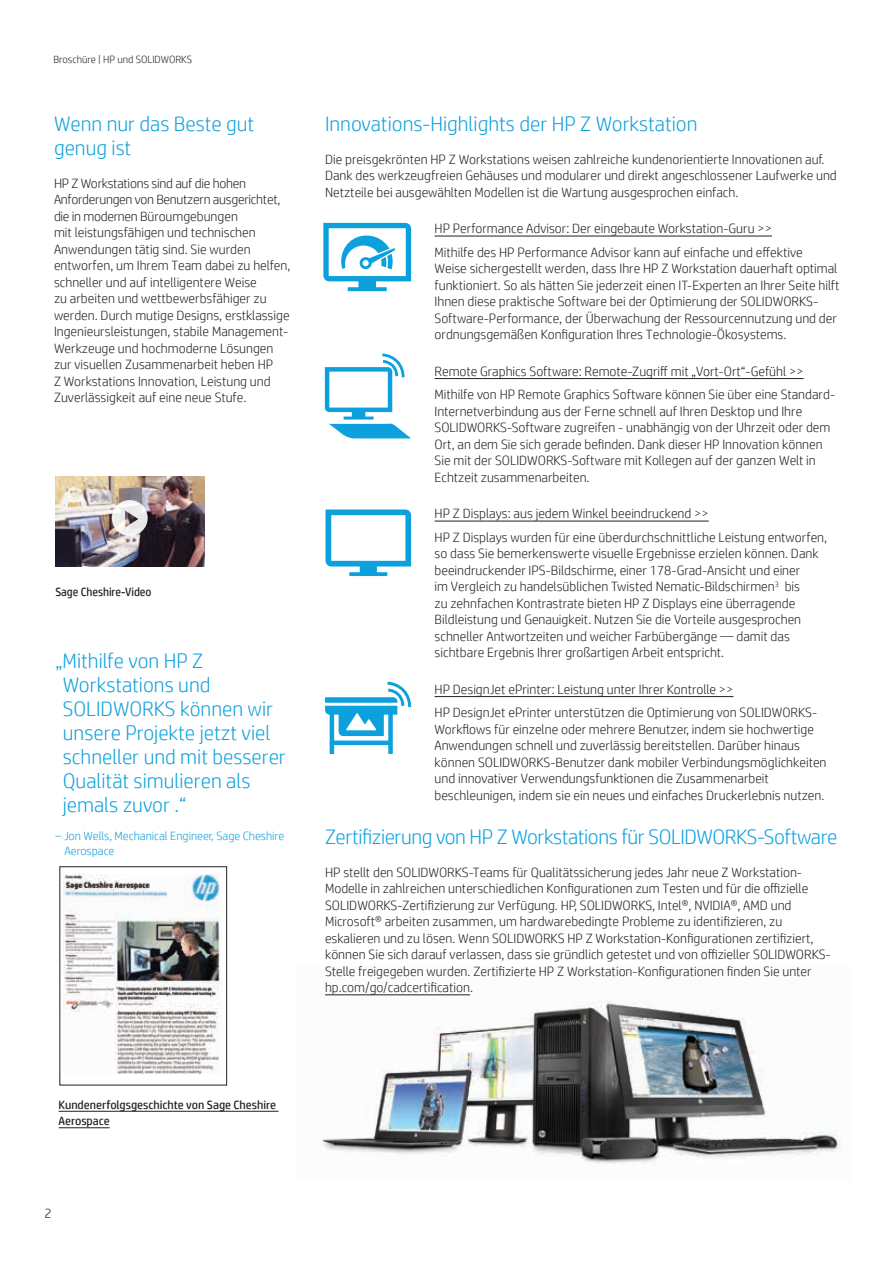
<style>
.page{position:relative;width:893px;height:1263px;background:#fff}
.page>*{position:absolute;margin:0;border:0;box-sizing:border-box;transform-origin:0 0}
.t1{font:300 21px/24px "HP Simplified";color:#0ca0dd}
.t2{font:300 21px "HP Simplified";letter-spacing:-.02em;color:#0ca0dd}
.t3{font:300 13.5px/16.5px "HP Simplified";color:#231f20}
.t4{font:300 12px/15px "HP Simplified";color:#0ca0dd}
.t5{font:12px/16.5px "HP Simplified";color:#231f20}
.t6{font:12px "HP Simplified";color:#231f20;scale:.95 1}
.t7{font:300 10.5px "HP Simplified";color:#231f20}
</style>
<div class="page">
<img style="left:322px;top:995px;width:519px;height:170px">
<hr style="left:435px;top:236px;width:337px;height:1px;background:#231f20">
<hr style="left:435px;top:378px;width:369px;height:1px;background:#231f20">
<hr style="left:435px;top:521px;width:274px;height:1px;background:#231f20">
<hr style="left:435px;top:696px;width:298px;height:1px;background:#231f20">
<hr style="left:325px;top:994px;width:145px;height:1px;background:#231f20">
<img style="left:56px;top:476px;width:148px;height:91px">
<svg style="left:112px;top:500px;width:36px;height:36px"></svg>
<img style="left:63px;top:874px;width:158px;height:199px">
<div style="left:60px;top:866px;width:167px;height:219px;border:1px solid #231f20"></div>
<svg style="left:326px;top:509px;width:85px;height:67px"></svg>
<svg style="left:325px;top:682px;width:86px;height:72px"></svg>
<svg style="left:325px;top:353px;width:86px;height:85px"></svg>
<svg style="left:323px;top:223px;width:88px;height:68px"></svg>
<hr style="left:59px;top:1111px;width:219px;height:1px;background:#231f20">
<hr style="left:59px;top:1127px;width:51px;height:1px;background:#231f20">
<p class="t7" style="left:53px;top:53px;width:140px">Broschüre | HP und SOLIDWORKS</p>
<h1 class="t1" style="left:54px;top:111px;width:202px">Wenn nur das Beste gut genug ist</h1>
<p class="t3" style="left:54px;top:174px;width:238px">HP Z Workstations sind auf die hohen Anforderungen von Benutzern ausgerichtet, die in modernen Büroumgebungen<br>mit leistungsfähigen und technischen Anwendungen tätig sind. Sie wurden entworfen, um Ihrem Team dabei zu helfen, schneller und auf intelligentere Weise<br>zu arbeiten und wettbewerbsfähiger zu werden. Durch mutige Designs, erstklassige Ingenieursleistungen, stabile Management-Werkzeuge und hochmoderne Lösungen zur visuellen Zusammenarbeit heben HP<br>Z Workstations Innovation, Leistung und Zuverlässigkeit auf eine neue Stufe.</p>
<p class="t6" style="left:55px;top:583px;width:103px">Sage Cheshire-Video</p>
<h1 class="t1" style="left:63px;top:648px;width:225px;text-indent:-7px">„Mithilfe von HP Z<br>Workstations und<br>SOLIDWORKS können wir unsere Projekte jetzt viel schneller und mit besserer<br>Qualität simulieren als jemals zuvor .“</h1>
<p class="t4" style="left:64px;top:828px;width:222px;text-indent:-9px">– Jon Wells, Mechanical Engineer, Sage Cheshire<br>Aerospace</p>
<h1 class="t1" style="left:325px;top:111px;width:374px">Innovations-Highlights der HP Z Workstation</h1>
<p class="t3" style="left:325px;top:150px;width:513px">Die preisgekrönten HP Z Workstations weisen zahlreiche kundenorientierte Innovationen auf.<br>Dank des werkzeugfreien Gehäuses und modularer und direkt angeschlossener Laufwerke und<br>Netzteile bei ausgewählten Modellen ist die Wartung ausgesprochen einfach.</p>
<p class="t3" style="left:435px;top:217px;width:370px;line-height:23.2px">HP Performance Advisor: Der eingebaute Workstation-Guru &gt;&gt;<br>Mithilfe des HP Performance Advisor kann auf einfache und effektive</p>
<p class="t3" style="left:435px;top:260px;width:407px">Weise sichergestellt werden, dass Ihre HP Z Workstation dauerhaft optimal funktioniert. So als hätten Sie jederzeit einen IT-Experten an Ihrer Seite hilft Ihnen diese praktische Software bei der Optimierung der SOLIDWORKS-Software-Performance, der Überwachung der Ressourcennutzung und der ordnungsgemäßen Konfiguration Ihres Technologie-Ökosystems.</p>
<p class="t3" style="left:435px;top:359px;width:402px;line-height:23.2px">Remote Graphics Software: Remote-Zugriff mit „Vort-Ort“-Gefühl &gt;&gt;<br>Mithilfe von HP Remote Graphics Software können Sie über eine Standard-</p>
<p class="t3" style="left:435px;top:402px;width:397px">Internetverbindung aus der Ferne schnell auf Ihren Desktop und Ihre SOLIDWORKS-Software zugreifen - unabhängig von der Uhrzeit oder dem Ort, an dem Sie sich gerade befinden. Dank dieser HP Innovation können Sie mit der SOLIDWORKS-Software mit Kollegen auf der ganzen Welt in Echtzeit zusammenarbeiten.</p>
<p class="t3" style="left:435px;top:502px;width:394px;line-height:23.2px">HP Z Displays: aus jedem Winkel beeindruckend &gt;&gt;<br>HP Z Displays wurden für eine überdurchschnittliche Leistung entworfen,</p>
<p class="t3" style="left:435px;top:545px;width:386px">so dass Sie bemerkenswerte visuelle Ergebnisse erzielen können. Dank beeindruckender IPS-Bildschirme, einer 178-Grad-Ansicht und einer<br>im Vergleich zu handelsüblichen Twisted Nematic-Bildschirmen<sup>3</sup> bis<br>zu zehnfachen Kontrastrate bieten HP Z Displays eine überragende Bildleistung und Genauigkeit. Nutzen Sie die Vorteile ausgesprochen schneller Antwortzeiten und weicher Farbübergänge — damit das sichtbare Ergebnis Ihrer großartigen Arbeit entspricht.</p>
<p class="t3" style="left:435px;top:677px;width:384px;line-height:23.2px">HP DesignJet ePrinter: Leistung unter Ihrer Kontrolle &gt;&gt;<br>HP DesignJet ePrinter unterstützen die Optimierung von SOLIDWORKS-</p>
<p class="t3" style="left:435px;top:720px;width:393px">Workflows für einzelne oder mehrere Benutzer, indem sie hochwertige Anwendungen schnell und zuverlässig bereitstellen. Darüber hinaus können SOLIDWORKS-Benutzer dank mobiler Verbindungsmöglichkeiten und innovativer Verwendungsfunktionen die Zusammenarbeit beschleunigen, indem sie ein neues und einfaches Druckerlebnis nutzen.</p>
<h1 class="t2" style="left:325px;top:825px;width:514px">Zertifizierung von HP Z Workstations für SOLIDWORKS-Software</h1>
<p class="t3" style="left:325px;top:863px;width:507px">HP stellt den SOLIDWORKS-Teams für Qualitätssicherung jedes Jahr neue Z Workstation-Modelle in zahlreichen unterschiedlichen Konfigurationen zum Testen und für die offizielle SOLIDWORKS-Zertifizierung zur Verfügung. HP, SOLIDWORKS, Intel®, NVIDIA®, AMD und Microsoft® arbeiten zusammen, um hardwarebedingte Probleme zu identifizieren, zu eskalieren und zu lösen. Wenn SOLIDWORKS HP Z Workstation-Konfigurationen zertifiziert, können Sie sich darauf verlassen, dass sie gründlich getestet und von offizieller SOLIDWORKS-Stelle freigegeben wurden. Zertifizierte HP Z Workstation-Konfigurationen finden Sie unter hp.com/go/cadcertification.</p>
<p class="t5" style="left:59px;top:1096px;width:219px">Kundenerfolgsgeschichte von Sage Cheshire<br>Aerospace</p>
<p class="t3" style="left:44px;top:1205px;width:9px">2</p>
</div>
